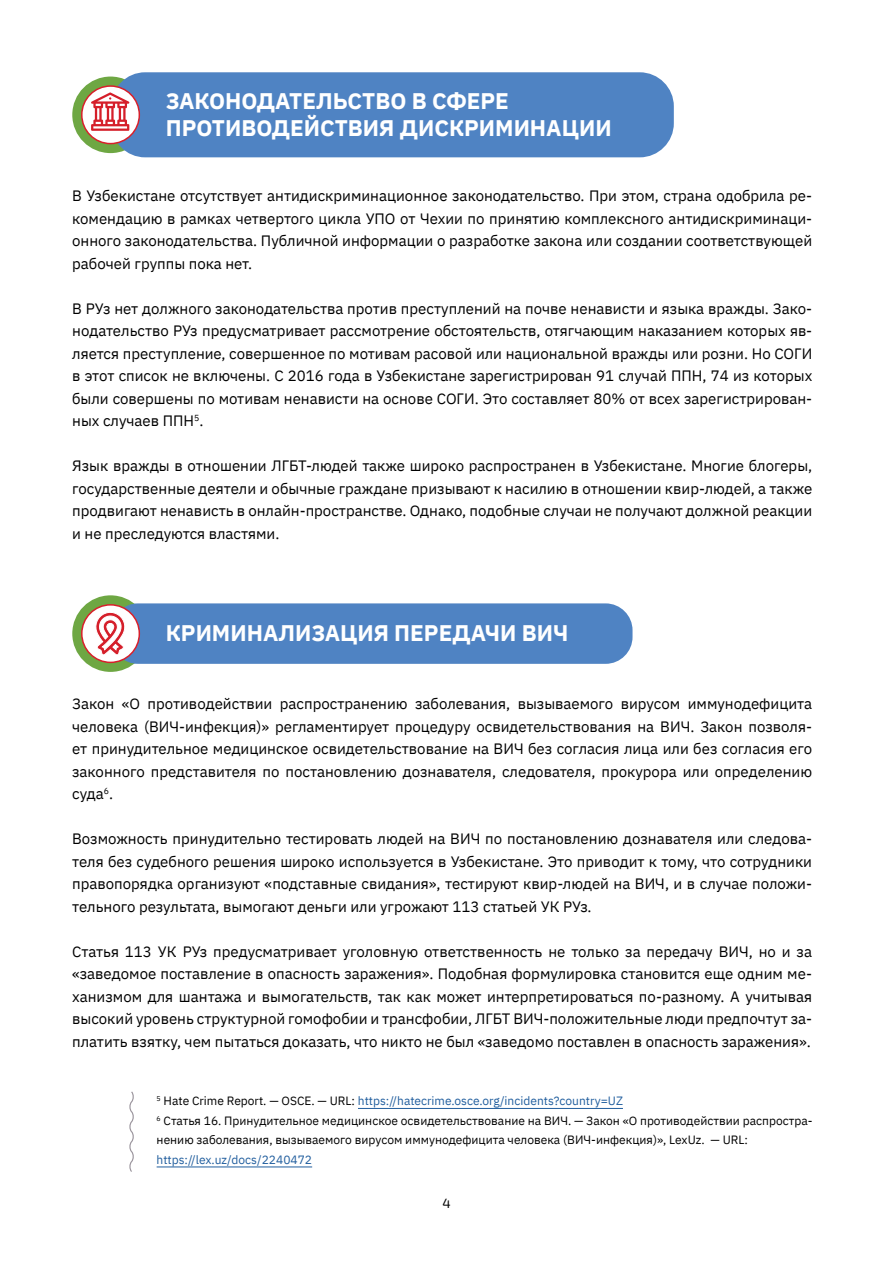
<style>
.page{position:relative;width:893px;height:1263px;background:#fff}
.page>*{position:absolute;margin:0;border:0;box-sizing:border-box;transform-origin:0 0}
.t1{font:700 22.5px/27px "IBM Plex Sans";color:#fff}
.t2{font:15px/22.5px "IBM Plex Sans";color:#000;text-align:justify}
.t3{font:13.5px "Exo 2";color:#000}
.t4{font:12px/19.5px "IBM Plex Sans";color:#000}
.t5{font:12px "IBM Plex Sans";color:#215e9e}
.s1{color:#215e9e}
</style>
<div class="page">
<div style="left:72px;top:77px;width:77px;height:76px;background:#6ea743;border-radius:50%"></div>
<div style="left:111px;top:72px;width:563px;height:85px;background:#4f83c3;border-radius:34px"></div>
<div style="left:82px;top:86px;width:57px;height:58px;background:#fff;border-radius:50%"></div>
<div style="left:81px;top:85px;width:59px;height:59px;border:2px solid #d91f2a;border-radius:50%"></div>
<svg style="left:91px;top:92px;width:38px;height:39px"></svg>
<div style="left:72px;top:595px;width:77px;height:77px;background:#6ea743;border-radius:50%"></div>
<div style="left:111px;top:603px;width:521px;height:61px;background:#4f83c3;border-radius:27px"></div>
<div style="left:82px;top:605px;width:57px;height:57px;background:#fff;border-radius:50%"></div>
<div style="left:81px;top:604px;width:59px;height:59px;border:2px solid #d91f2a;border-radius:50%"></div>
<svg style="left:94px;top:611px;width:31px;height:45px"></svg>
<hr style="left:358px;top:1108px;width:265px;height:1px;background:#215e9e">
<hr style="left:157px;top:1166px;width:155px;height:1px;background:#215e9e">
<svg style="left:129px;top:1091px;width:5px;height:81px"></svg>
<h1 class="t1" style="left:166px;top:86px;width:447px">ЗАКОНОДАТЕЛЬСТВО В СФЕРЕ<br>ПРОТИВОДЕЙСТВИЯ ДИСКРИМИНАЦИИ</h1>
<p class="t2" style="left:72px;top:183px;width:742px">В Узбекистане отсутствует антидискриминационное законодательство. При этом, страна одобрила ре&shy;комендацию в рамках четвертого цикла УПО от Чехии по принятию комплексного антидискриминаци&shy;онного законодательства. Публичной информации о разработке закона или создании соответствующей рабочей группы пока нет.</p>
<p class="t2" style="left:72px;top:296px;width:742px">В РУз нет должного законодательства против преступлений на почве ненависти и языка вражды. Зако&shy;нодательство РУз предусматривает рассмотрение обстоятельств, отягчающим наказанием которых яв&shy;ляется преступление, совершенное по мотивам расовой или национальной вражды или розни. Но СОГИ в этот список не включены. С 2016 года в Узбекистане зарегистрирован 91 случай ППН, 74 из которых были совершены по мотивам ненависти на основе СОГИ. Это составляет 80% от всех зарегистрирован&shy;ных случаев ППН<sup>5</sup>.</p>
<p class="t2" style="left:72px;top:453px;width:742px">Язык вражды в отношении ЛГБТ-людей также широко распространен в Узбекистане. Многие блогеры, государственные деятели и обычные граждане призывают к насилию в отношении квир-людей, а также продвигают ненависть в онлайн-пространстве. Однако, подобные случаи не получают должной реакции и не преследуются властями.</p>
<h1 class="t1" style="left:166px;top:617px;width:404px">КРИМИНАЛИЗАЦИЯ ПЕРЕДАЧИ ВИЧ</h1>
<p class="t2" style="left:72px;top:691px;width:741px">Закон «О противодействии распространению заболевания, вызываемого вирусом иммунодефицита человека (ВИЧ-инфекция)» регламентирует процедуру освидетельствования на ВИЧ. Закон позволя&shy;ет принудительное медицинское освидетельствование на ВИЧ без согласия лица или без согласия его законного представителя по постановлению дознавателя, следователя, прокурора или определению суда<sup>6</sup>.</p>
<p class="t2" style="left:72px;top:826px;width:741px">Возможность принудительно тестировать людей на ВИЧ по постановлению дознавателя или следова&shy;теля без судебного решения широко используется в Узбекистане. Это приводит к тому, что сотрудники правопорядка организуют «подставные свидания», тестируют квир-людей на ВИЧ, и в случае положи&shy;тельного результата, вымогают деньги или угрожают 113 статьей УК РУз.</p>
<p class="t2" style="left:72px;top:939px;width:741px">Статья 113 УК РУз предусматривает уголовную ответственность не только за передачу ВИЧ, но и за «заведомое поставление в опасность заражения». Подобная формулировка становится еще одним ме&shy;ханизмом для шантажа и вымогательств, так как может интерпретироваться по-разному. А учитывая высокий уровень структурной гомофобии и трансфобии, ЛГБТ ВИЧ-положительные люди предпочтут за&shy;платить взятку, чем пытаться доказать, что никто не был «заведомо поставлен в опасность заражения».</p>
<p class="t4" style="left:157px;top:1090px;width:657px"><sup>5</sup> Hate Crime Report. — OSCE. — URL: <span class="s1">https://hatecrime.osce.org/incidents?country=UZ<br></span><sup>6</sup> Статья 16. Принудительное медицинское освидетельствование на ВИЧ. — Закон «О противодействии распростра&shy;нению заболевания, вызываемого вирусом иммунодефицита человека (ВИЧ-инфекция)», LexUz. — URL:</p>
<p class="t5" style="left:157px;top:1150px;width:157px">https://lex.uz/docs/2240472</p>
<p class="t3" style="left:442px;top:1195px;width:10px">4</p>
</div>
